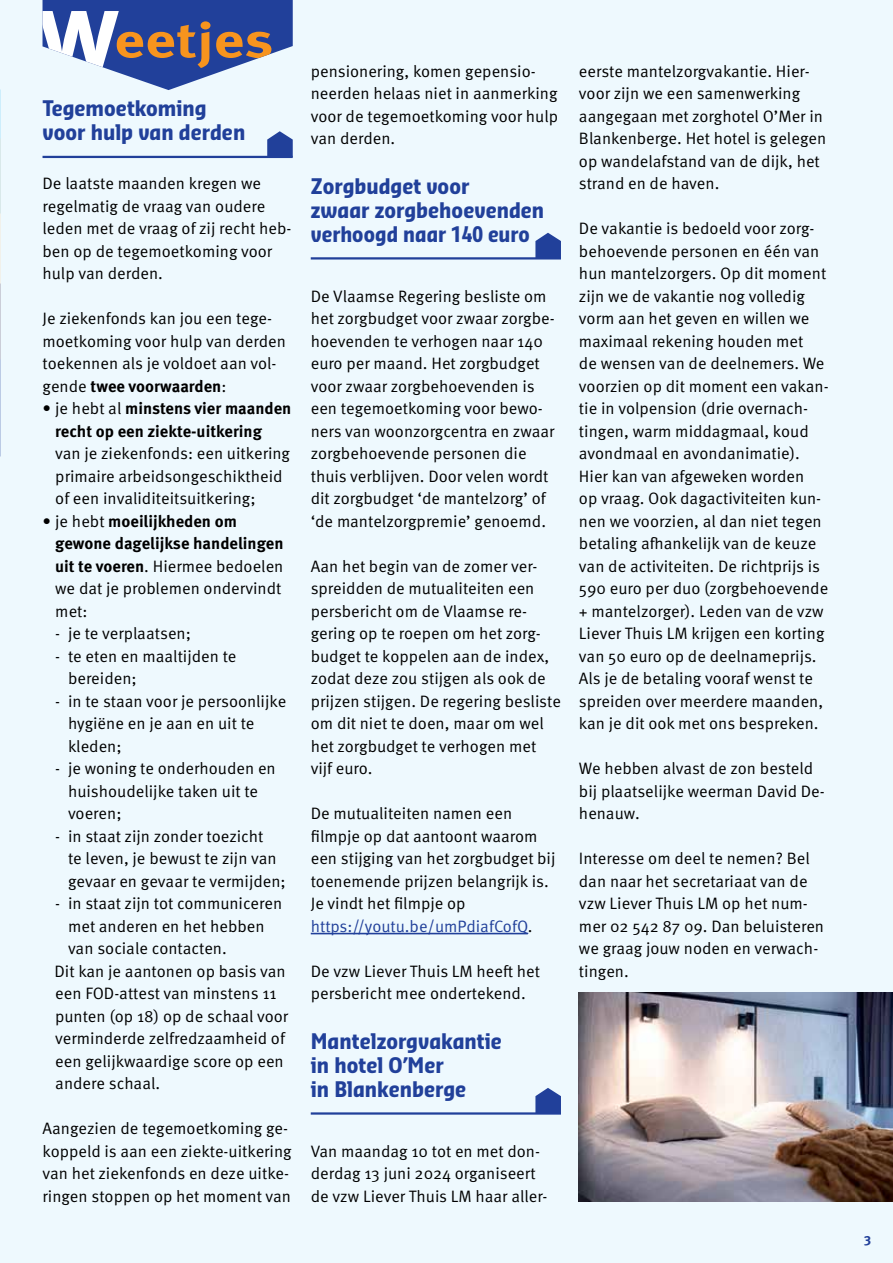
<style>
.page{position:relative;width:893px;height:1263px;background:#eef9fe}
.page>*{position:absolute;margin:0;border:0;box-sizing:border-box;transform-origin:0 0}
.t1{font:700 48.75px "Meta Pro";color:#f7941e;scale:1.23 1}
.t2{font:700 21px/24px "Sansa Con Pro";color:#21409a}
.t3{font:16.5px/22.5px "Meta Pro Norm";color:#000}
.t4{font:700 16.5px/22.5px "Meta Pro";color:#000}
.t5{font:700 13.5px "Meta Pro";color:#21409a}
.s1{font-size:80.7px;color:#fff}
.s2{font-family:"Meta Pro Norm";font-weight:400}
.s3{font-family:"Meta Pro";font-weight:700}
.s4{color:#21409a}
</style>
<div class="page">
<img style="left:579px;top:992px;width:314px;height:210px">
<svg style="left:43px;top:0;width:250px;height:90px"></svg>
<hr style="left:43px;top:156px;width:250px;height:2px;background:#21409a">
<svg style="left:267px;top:131px;width:26px;height:26px"></svg>
<hr style="left:311px;top:257px;width:250px;height:2px;background:#21409a">
<hr style="left:311px;top:933px;width:217px;height:1px;background:#21409a">
<hr style="left:311px;top:1112px;width:250px;height:2px;background:#21409a">
<svg style="left:535px;top:233px;width:26px;height:25px"></svg>
<svg style="left:535px;top:1088px;width:26px;height:25px"></svg>
<h1 class="t1" style="left:38px;top:2px;width:193px"><span class="s1">W</span>eetjes</h1>
<p class="t2" style="left:43px;top:96px;width:204px">Tegemoetkoming voor hulp van derden</p>
<p class="t3" style="left:43px;top:171px;width:250px">De laatste maanden kregen we regelmatig de vraag van oudere leden met de vraag of zij recht heb&shy;ben op de tegemoetkoming voor hulp van derden.</p>
<p class="t3" style="left:43px;top:306px;width:245px">Je ziekenfonds kan jou een tege&shy;moetkoming voor hulp van derden toekennen als je voldoet aan vol-</p>
<p class="t4" style="left:43px;top:374px;width:185px"><span class="s2">gende</span> twee voorwaarden<span class="s2">:</span></p>
<p class="t4" style="left:55px;top:396px;width:238px;text-indent:-13px"><span class="s2">• je hebt al</span> minstens vier maanden recht op een ziekte-uitkering</p>
<p class="t3" style="left:55px;top:441px;width:236px">van je ziekenfonds: een uitkering primaire arbeidsongeschiktheid of een invaliditeitsuitkering;</p>
<p class="t4" style="left:55px;top:509px;width:230px;text-indent:-13px"><span class="s2">• je hebt</span> moeilijkheden om gewone dagelijkse handelingen</p>
<p class="t3" style="left:55px;top:554px;width:230px"><span class="s3">uit te voeren</span>. Hiermee bedoelen we dat je problemen ondervindt met:</p>
<p class="t3" style="left:55px;top:621px;width:137px">- je te verplaatsen;</p>
<p class="t3" style="left:68px;top:644px;width:170px;text-indent:-13px">- te eten en maaltijden te bereiden;</p>
<p class="t3" style="left:68px;top:689px;width:220px;text-indent:-13px">- in te staan voor je persoonlijke hygiëne en je aan en uit te kleden;</p>
<p class="t3" style="left:68px;top:756px;width:209px;text-indent:-13px">- je woning te onderhouden en huishoudelijke taken uit te voeren;</p>
<p class="t3" style="left:68px;top:824px;width:219px;text-indent:-13px">- in staat zijn zonder toezicht<br>te leven, je bewust te zijn van gevaar en gevaar te vermijden;</p>
<p class="t3" style="left:55px;top:891px;width:228px">- in staat zijn tot communiceren</p>
<p class="t3" style="left:68px;top:914px;width:198px">met anderen en het hebben</p>
<p class="t3" style="left:68px;top:936px;width:160px">van sociale contacten.</p>
<p class="t3" style="left:55px;top:959px;width:233px">Dit kan je aantonen op basis van</p>
<p class="t3" style="left:55px;top:981px;width:223px">een FOD-attest van minstens 11</p>
<p class="t3" style="left:55px;top:1004px;width:235px">punten (op 18) op de schaal voor</p>
<p class="t3" style="left:55px;top:1026px;width:231px">verminderde zelfredzaamheid of</p>
<p class="t3" style="left:55px;top:1049px;width:230px">een gelijkwaardige score op een</p>
<p class="t3" style="left:55px;top:1071px;width:107px">andere schaal.</p>
<p class="t3" style="left:43px;top:1116px;width:251px">Aangezien de tegemoetkoming ge&shy;koppeld is aan een ziekte-uitkering van het ziekenfonds en deze uitke&shy;ringen stoppen op het moment van</p>
<p class="t3" style="left:311px;top:58px;width:249px">pensionering, komen gepensio&shy;neerden helaas niet in aanmerking voor de tegemoetkoming voor hulp van derden.</p>
<p class="t2" style="left:311px;top:174px;width:235px">Zorgbudget voor<br>zwaar zorgbehoevenden verhoogd naar 140 euro</p>
<p class="t3" style="left:311px;top:283px;width:245px">De Vlaamse Regering besliste om het zorgbudget voor zwaar zorgbe&shy;hoevenden te verhogen naar 140 euro per maand. Het zorgbudget voor zwaar zorgbehoevenden is een tegemoetkoming voor bewo&shy;ners van woonzorgcentra en zwaar zorgbehoevende personen die thuis verblijven. Door velen wordt dit zorgbudget ‘de mantelzorg’ of ‘de mantelzorgpremie’ genoemd.</p>
<p class="t3" style="left:311px;top:554px;width:252px">Aan het begin van de zomer ver&shy;spreidden de mutualiteiten een persbericht om de Vlaamse re&shy;gering op te roepen om het zorg&shy;budget te koppelen aan de index, zodat deze zou stijgen als ook de prijzen stijgen. De regering besliste om dit niet te doen, maar om wel het zorgbudget te verhogen met vijf euro.</p>
<p class="t3" style="left:311px;top:801px;width:246px">De mutualiteiten namen een filmpje op dat aantoont waarom een stijging van het zorgbudget bij toenemende prijzen belangrijk is.<br>Je vindt het filmpje op <span class="s4">https://youtu.be/umPdiafCofQ</span>.</p>
<p class="t3" style="left:311px;top:959px;width:231px">De vzw Liever Thuis LM heeft het persbericht mee ondertekend.</p>
<p class="t2" style="left:311px;top:1029px;width:193px">Mantelzorgvakantie in hotel O’Mer<br>in Blankenberge</p>
<p class="t3" style="left:311px;top:1138px;width:238px">Van maandag 10 tot en met don&shy;derdag 13 juni 2024 organiseert de vzw Liever Thuis LM haar aller-</p>
<p class="t3" style="left:579px;top:58px;width:249px">eerste mantelzorgvakantie. Hier&shy;voor zijn we een samenwerking aangegaan met zorghotel O’Mer in<br>Blankenberge. Het hotel is gelegen op wandelafstand van de dijk, het strand en de haven.</p>
<p class="t3" style="left:579px;top:216px;width:251px">De vakantie is bedoeld voor zorg&shy;behoevende personen en één van hun mantelzorgers. Op dit moment zijn we de vakantie nog volledig vorm aan het geven en willen we maximaal rekening houden met<br>de wensen van de deelnemers. We voorzien op dit moment een vakan&shy;tie in volpension (drie overnach&shy;tingen, warm middagmaal, koud avondmaal en avondanimatie).<br>Hier kan van afgeweken worden<br>op vraag. Ook dagactiviteiten kun&shy;nen we voorzien, al dan niet tegen betaling afhankelijk van de keuze van de activiteiten. De richtprijs is<br>590 euro per duo (zorgbehoevende + mantelzorger). Leden van de vzw<br>Liever Thuis LM krijgen een korting van 50 euro op de deelnameprijs.<br>Als je de betaling vooraf wenst te spreiden over meerdere maanden, kan je dit ook met ons bespreken.</p>
<p class="t3" style="left:579px;top:756px;width:247px">We hebben alvast de zon besteld bij plaatselijke weerman David De&shy;henauw.</p>
<p class="t3" style="left:579px;top:846px;width:247px">Interesse om deel te nemen? Bel dan naar het secretariaat van de vzw Liever Thuis LM op het num&shy;mer 02 542 87 09. Dan beluisteren we graag jouw noden en verwach&shy;tingen.</p>
<p class="t5" style="left:864px;top:1228px;width:9px">3</p>
</div>
